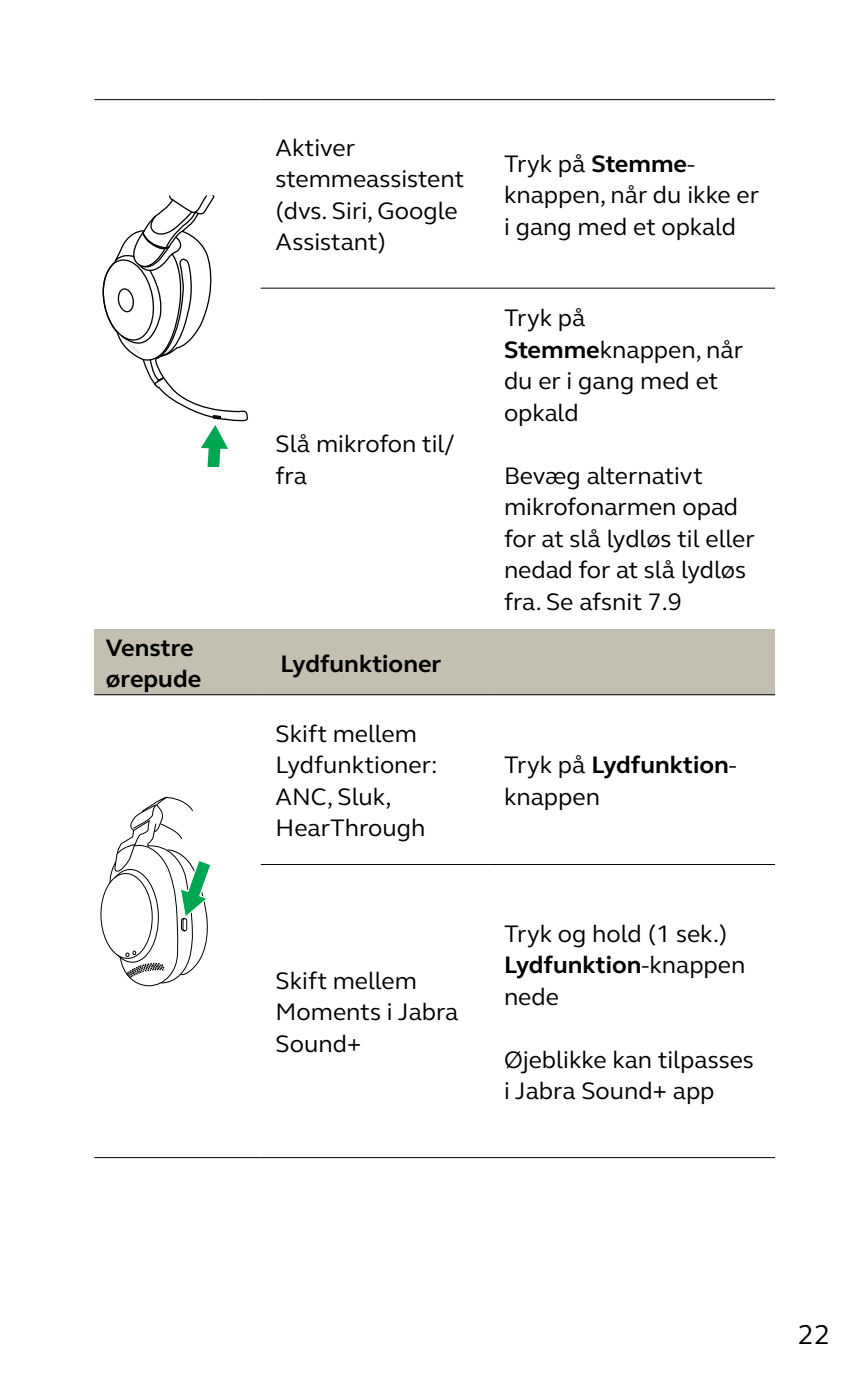
<style>
.page{position:relative;width:864px;height:1389px;background:#fff}
.page>*{position:absolute;margin:0;border:0;box-sizing:border-box;transform-origin:0 0}
.t1{font:28px "GN Elliot";color:#000}
.t2{font:24.5px/31.5px "GN Elliot";color:#000}
.t3{font:700 24.5px/31.5px "GN Elliot";color:#000}
.s1{font-weight:700}
</style>
<div class="page">
<div style="left:94px;top:630px;width:166px;height:65px;background:#c4c0b1"></div>
<div style="left:260px;top:630px;width:514px;height:65px;background:#c4c0b1"></div>
<hr style="left:94px;top:694px;width:166px;height:1px;background:#000">
<hr style="left:260px;top:694px;width:229px;height:1px;background:#000">
<hr style="left:489px;top:694px;width:285px;height:1px;background:#000">
<hr style="left:94px;top:99px;width:166px;height:1px;background:#000">
<hr style="left:260px;top:99px;width:229px;height:1px;background:#000">
<hr style="left:489px;top:99px;width:285px;height:1px;background:#000">
<hr style="left:260px;top:288px;width:229px;height:1px;background:#000">
<hr style="left:489px;top:288px;width:285px;height:1px;background:#000">
<hr style="left:260px;top:864px;width:229px;height:1px;background:#000">
<hr style="left:489px;top:864px;width:285px;height:1px;background:#000">
<hr style="left:94px;top:1157px;width:166px;height:1px;background:#000">
<hr style="left:260px;top:1157px;width:229px;height:1px;background:#000">
<hr style="left:489px;top:1157px;width:285px;height:1px;background:#000">
<svg style="left:102px;top:195px;width:146px;height:272px"></svg>
<svg style="left:100px;top:797px;width:110px;height:190px"></svg>
<p class="t3" style="left:106px;top:631px;width:97px">Venstre ørepude</p>
<p class="t2" style="left:275px;top:131px;width:190px">Aktiver stemmeassistent (dvs. Siri, Google<br>Assistant)</p>
<p class="t2" style="left:275px;top:428px;width:180px">Slå mikrofon til/ fra</p>
<p class="t3" style="left:280px;top:647px;width:162px">Lydfunktioner</p>
<p class="t2" style="left:275px;top:717px;width:163px">Skift mellem<br>Lydfunktioner:<br>ANC, Sluk,<br>HearThrough</p>
<p class="t2" style="left:275px;top:964px;width:184px">Skift mellem<br>Moments i Jabra<br>Sound+</p>
<p class="t2" style="left:504px;top:147px;width:256px">Tryk på <span class="s1">Stemme&shy;</span>knappen, når du ikke er i gang med et opkald</p>
<p class="t2" style="left:504px;top:302px;width:240px">Tryk på<br><span class="s1">Stemme</span>knappen, når du er i gang med et opkald</p>
<p class="t2" style="left:504px;top:459px;width:252px">Bevæg alternativt mikrofonarmen opad for at slå lydløs til eller nedad for at slå lydløs fra. Se afsnit 7.9</p>
<p class="t2" style="left:504px;top:748px;width:234px">Tryk på <span class="s1">Lydfunktion&shy;</span>knappen</p>
<p class="t2" style="left:504px;top:917px;width:243px">Tryk og hold (1 sek.)<br><span class="s1">Lydfunktion</span>-knappen nede</p>
<p class="t2" style="left:504px;top:1043px;width:251px">Øjeblikke kan tilpasses i Jabra Sound+ app</p>
<p class="t1" style="left:797px;top:1316px;width:34px">22</p>
</div>
